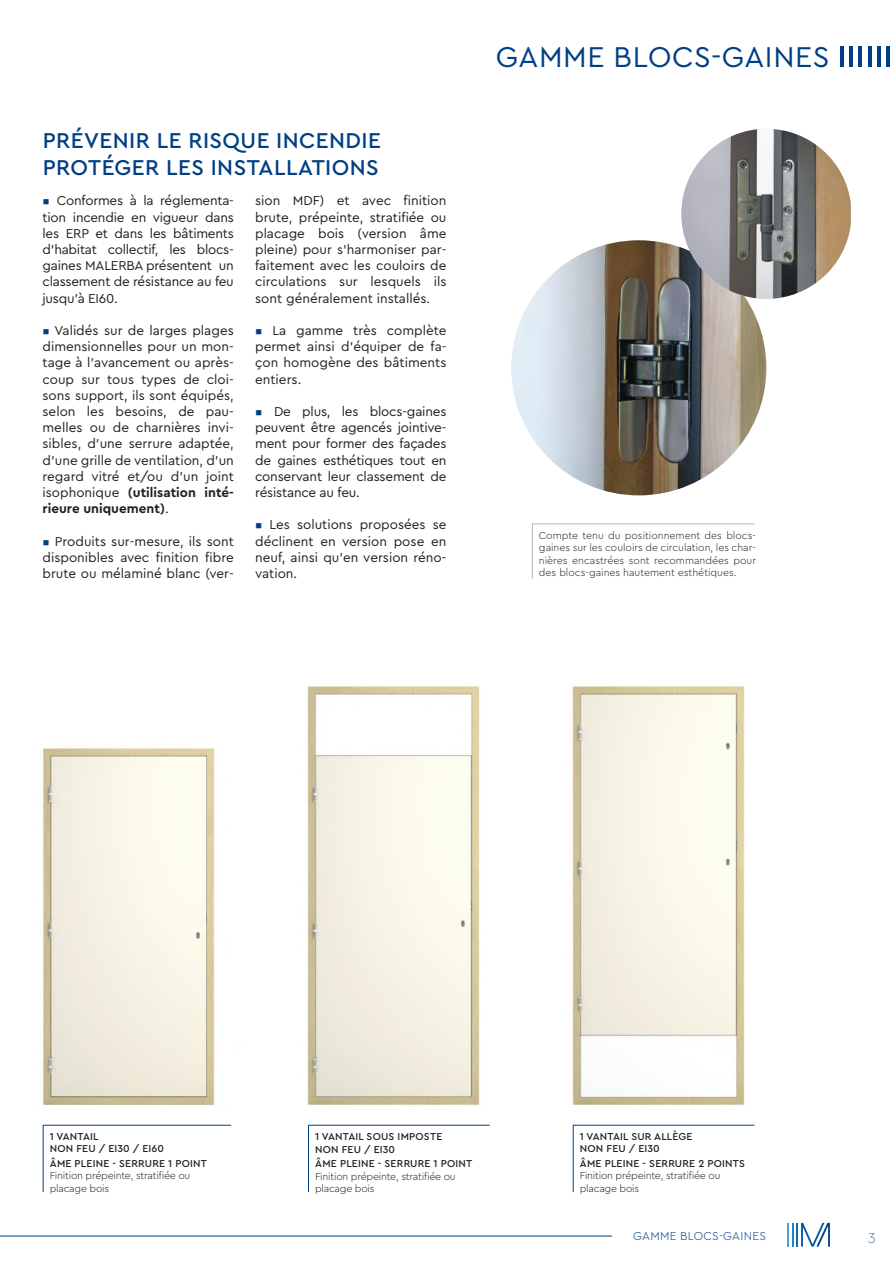
<style>
.page{position:relative;width:893px;height:1263px;background:#fff}
.page>*{position:absolute;margin:0;border:0;box-sizing:border-box;transform-origin:0 0}
.t1{font:30px "Cera PRO";letter-spacing:.02em;color:#003f84}
.t2{font:500 22.5px/27px "Cera PRO";letter-spacing:.02em;color:#003f84}
.t3{font:100 15px "Cera PRO";color:#003f84}
.t4{font:13.5px/16.2px "Cera PRO";color:#241f1f;text-align:justify}
.t5{font:300 12px "Cera PRO";letter-spacing:.02em;color:#003f84}
.t6{font:300 10.5px/12.6px "Cera PRO";letter-spacing:-.02em;color:#241f1f}
.t7{font:500 10.5px/12.6px "Cera PRO";letter-spacing:.02em;color:#241f1f}
.s1{color:#003f84}
.s2{font-weight:700}
</style>
<div class="page">
<img style="left:511px;top:240px;width:255px;height:255px;border-radius:128px">
<img style="left:681px;top:129px;width:170px;height:170px">
<hr style="left:532px;top:524px;width:223px;height:1px;background:#abc0b3">
<hr style="left:532px;top:524px;width:1px;height:55px;background:#abc0b3">
<img style="left:307px;top:686px;width:173px;height:419px">
<img style="left:572px;top:686px;width:173px;height:419px">
<hr style="left:840px;top:46px;width:4px;height:21px;background:#003f84">
<hr style="left:849px;top:46px;width:4px;height:21px;background:#003f84">
<hr style="left:858px;top:46px;width:4px;height:21px;background:#003f84">
<hr style="left:868px;top:46px;width:3px;height:21px;background:#003f84">
<hr style="left:877px;top:46px;width:3px;height:21px;background:#003f84">
<hr style="left:886px;top:46px;width:3px;height:21px;background:#003f84">
<hr style="left:0;top:1236px;width:612px;height:1px;background:#003f84">
<hr style="left:787px;top:1223px;width:2px;height:24px;background:#539dd1">
<hr style="left:792px;top:1223px;width:2px;height:24px;background:#2981c0">
<hr style="left:796px;top:1223px;width:2px;height:24px;background:#006db5">
<svg style="left:801px;top:1223px;width:29px;height:24px"></svg>
<img style="left:43px;top:748px;width:172px;height:357px">
<hr style="left:308px;top:1125px;width:182px;height:1px;background:#003f84">
<hr style="left:573px;top:1125px;width:181px;height:1px;background:#003f84">
<hr style="left:43px;top:1125px;width:188px;height:1px;background:#003f84">
<hr style="left:308px;top:1125px;width:1px;height:67px;background:#003f84">
<hr style="left:573px;top:1125px;width:1px;height:67px;background:#003f84">
<hr style="left:43px;top:1125px;width:1px;height:67px;background:#003f84">
<h2 class="t2" style="left:43px;top:126px;width:338px">PRÉVENI R LE RISQUE INCEN DIE<br>PROTÉGER LES INSTALLATIONS</h2>
<p class="t4" style="left:43px;top:192px;width:193px"><span class="s1">▪</span> Conformes à la réglementa&shy;tion incendie en vigueur dans les ERP et dans les bâtiments d’habitat collectif, les blocs&shy;gaines MALERBA présentent un classement de résistance au feu jusqu’à EI60.</p>
<p class="t4" style="left:43px;top:322px;width:193px"><span class="s1">▪</span> Validés sur de larges plages dimensionnelles pour un mon&shy;tage à l’avancement ou après&shy;coup sur tous types de cloi&shy;sons support, ils sont équipés, selon les besoins, de pau&shy;melles ou de charnières invi&shy;sibles, d’une serrure adaptée, d’une grille de ventilation, d’un regard vitré et/ou d’un joint isophonique <span class="s2">(utilisation inté&shy;rieure uniquement)</span>.</p>
<p class="t4" style="left:43px;top:532px;width:193px"><span class="s1">▪</span> Produits sur-mesure, ils sont disponibles avec finition fibre brute ou mélaminé blanc (ver-</p>
<p class="t4" style="left:255px;top:192px;width:193px">sion MDF) et avec finition brute, prépeinte, stratifiée ou placage bois (version âme pleine) pour s’harmoniser par&shy;faitement avec les couloirs de circulations sur lesquels ils sont généralement installés.</p>
<p class="t4" style="left:255px;top:322px;width:193px"><span class="s1">▪</span> La gamme très complète permet ainsi d’équiper de fa&shy;çon homogène des bâtiments entiers.</p>
<p class="t4" style="left:255px;top:403px;width:193px"><span class="s1">▪</span> De plus, les blocs-gaines peuvent être agencés jointive&shy;ment pour former des façades de gaines esthétiques tout en conservant leur classement de résistance au feu.</p>
<p class="t4" style="left:255px;top:516px;width:193px"><span class="s1">▪</span> Les solutions proposées se déclinent en version pose en neuf, ainsi qu’en version réno&shy;vation.</p>
<h1 class="t1" style="left:496px;top:37px;width:335px">GAMME BLOCS-GAINES</h1>
<p class="t6" style="left:539px;top:528px;width:219px;text-align:justify">Compte tenu du positionnement des blocs&shy;gaines sur les couloirs de circulation, les char&shy;nières encastrées sont recommandées pour des blocs-gaines hautement esthétiques.</p>
<p class="t7" style="left:50px;top:1129px;width:116px">1 VAN TAI L<br>NON FEU / EI30 / EI60</p>
<p class="t7" style="left:50px;top:1156px;width:44px">ÂME PLEINE</p>
<p class="t7" style="left:113px;top:1156px;width:96px">- SERRURE 1 POINT</p>
<p class="t6" style="left:50px;top:1169px;width:142px">Finition prépeinte, stratifiée ou placage bois</p>
<p class="t7" style="left:315px;top:1129px;width:127px">1 VANTAI L SOUS I MPOSTE<br>NON FEU / EI30</p>
<p class="t7" style="left:315px;top:1156px;width:44px">ÂME PLEINE</p>
<p class="t7" style="left:378px;top:1156px;width:96px">- SERRURE 1 POINT</p>
<p class="t6" style="left:315px;top:1169px;width:142px">Finition prépeinte, stratifiée ou placage bois</p>
<p class="t7" style="left:580px;top:1129px;width:107px">1 VANTAI L SUR ALLÈGE<br>NON FEU / EI30</p>
<p class="t7" style="left:580px;top:1156px;width:44px">ÂME PLEINE</p>
<p class="t7" style="left:643px;top:1156px;width:104px">- SERRURE 2 POINTS</p>
<p class="t6" style="left:580px;top:1169px;width:142px">Finition prépeinte, stratifiée ou placage bois</p>
<p class="t5" style="left:633px;top:1228px;width:10px">GAMME</p>
<p class="t5" style="left:680px;top:1228px;width:87px">BLOCS-GAINES</p>
<p class="t3" style="left:868px;top:1228px;width:9px">3</p>
</div>
